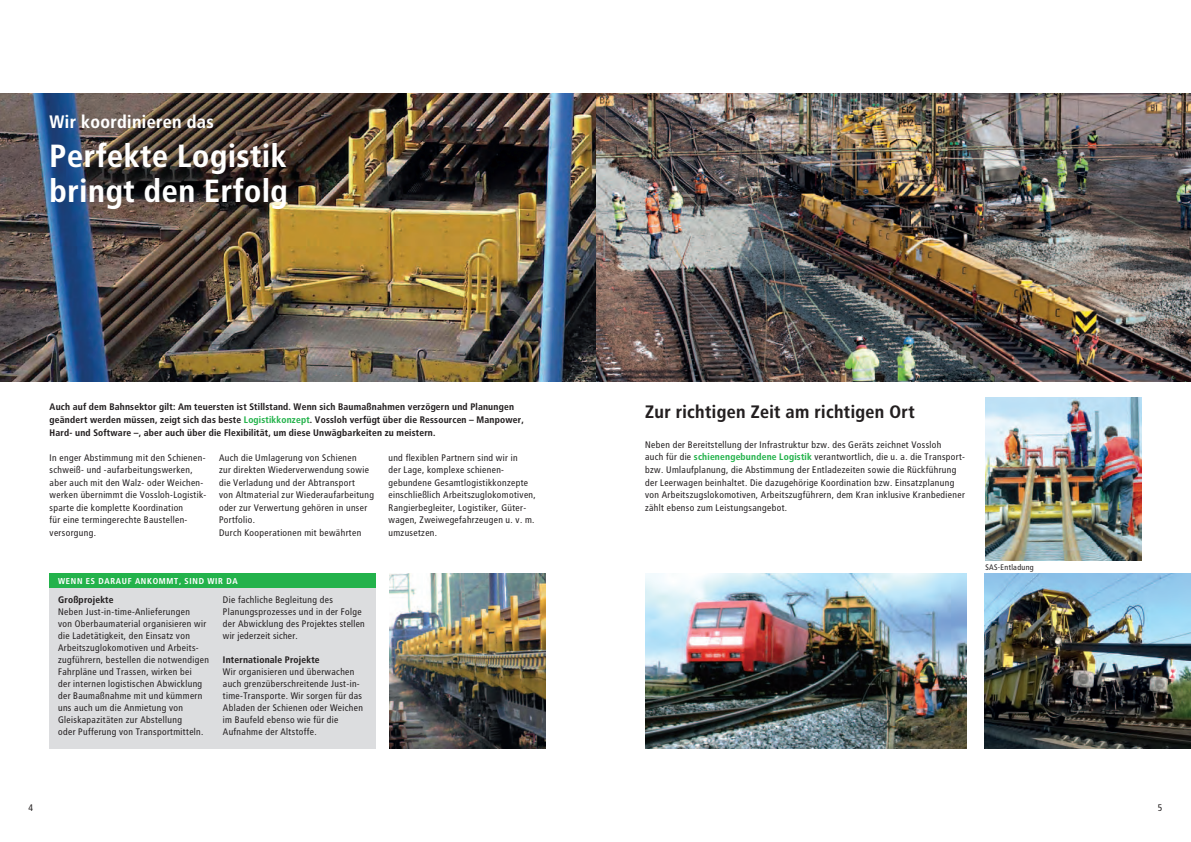
<style>
.page{position:relative;width:1191px;height:842px;background:#fff}
.page>*{position:absolute;margin:0;border:0;box-sizing:border-box;transform-origin:0 0}
.t1{font:700 32px/35px "Transit";color:#fff}
.t2{font:700 18px "Transit";color:#231f20}
.t3{font:700 18px "Transit";color:#fff}
.t4{font:9.5px/12.5px "Transit";color:#231f20}
.t5{font:700 9.5px/12.5px "Transit";color:#231f20}
.t6{font:700 8.5px "Transit";letter-spacing:.06em;color:#fff}
.t7{font:8px "Transit";color:#231f20}
.s1{color:#23b24b}
.s2{font-weight:700;color:#23b24b}
</style>
<div class="page">
<img style="left:985px;top:573px;width:206px;height:175px">
<img style="left:985px;top:398px;width:156px;height:163px">
<div style="left:50px;top:587px;width:326px;height:161px;background:#dcdddf"></div>
<div style="left:50px;top:573px;width:326px;height:14px;background:#23b24b"></div>
<img style="left:595px;top:94px;width:596px;height:287px">
<img style="left:0;top:94px;width:595px;height:287px">
<img style="left:390px;top:573px;width:156px;height:175px">
<img style="left:645px;top:573px;width:322px;height:175px">
<h2 class="t3" style="left:50px;top:111px;width:166px">Wir koordinieren das</h2>
<h1 class="t1" style="left:50px;top:139px;width:240px">Perfekte Logistik bringt den Erfolg</h1>
<p class="t5" style="left:50px;top:401px;width:476px">Auch auf dem Bahnsektor gilt: Am teuersten ist Stillstand. Wenn sich Baumaßnahmen verzögern und Planungen geändert werden müssen, zeigt sich das beste <span class="s1">Logistikkonzept</span>. Vossloh verfügt über die Ressourcen – Manpower,<br>Hard- und Software –, aber auch über die Flexibilität, um diese U nwägbarkeiten zu meistern.</p>
<p class="t4" style="left:50px;top:451px;width:159px">In enger Abstimmung mit den Schienen&shy;schweiß- und -aufarbeitungswerken, aber auch mit den Walz- oder Weichen&shy;werken übernimmt die Vossloh-Logistik&shy;sparte die komplette Koordination<br>für eine termingerechte Baustellen&shy;versorgung.</p>
<p class="t4" style="left:219px;top:451px;width:157px">Auch die Umlagerung von Schienen<br>zur direkten Wiederverwendung sowie die Verladung und der Abtransport<br>von Altmaterial zur Wiederaufarbeitung oder zur Verwertung gehören in unser<br>Portfolio.<br>Durch Kooperationen mit bewährten</p>
<p class="t4" style="left:388px;top:451px;width:149px">und flexiblen Partnern sind wir in<br>der Lage, komplexe schienen&shy;gebundene Gesamtlogistikkonzepte einschließlich Arbeitszuglokomotiven, Rangierbegleiter, Logistiker, Güter&shy;wagen, Zweiwegefahrzeugen u. v. m. umzusetzen.</p>
<p class="t6" style="left:58px;top:576px;width:7px">wenn</p>
<p class="t6" style="left:86px;top:576px;width:20px">es dara</p>
<p class="t6" style="left:122px;top:576px;width:111px">uf ankommt, sind wir da</p>
<p class="t5" style="left:58px;top:593px;width:57px">Großprojekte</p>
<p class="t4" style="left:58px;top:605px;width:153px;line-height:12px">Neben Just-in-time-Anlieferungen<br>von Oberbaumaterial organisieren wir die Ladetätigkeit, den Einsatz von Arbeitszuglokomotiven und Arbeits&shy;zugführern, bestellen die notwendigen Fahrpläne und Trassen, wirken bei<br>der internen logistischen Abwicklung der Baumaßnahme mit und kümmern uns auch um die Anmietung von Gleiskapazitäten zur Abstellung<br>oder Pufferung von Transportmitteln.</p>
<p class="t4" style="left:223px;top:593px;width:144px;line-height:12px">Die fachliche Begleitung des<br>Planungsprozesses und in der Folge der Abwicklung des Projektes stellen wir jederzeit sicher.</p>
<p class="t5" style="left:223px;top:653px;width:98px">I nternationale Projekte</p>
<p class="t4" style="left:223px;top:665px;width:142px;line-height:12px">Wir organisieren und überwachen auch grenzüberschreitende Just-in&shy;time-Transporte. Wir sorgen für das<br>Abladen der Schienen oder Weichen im Baufeld ebenso wie für die<br>Aufnahme der Altstoffe.</p>
<h2 class="t2" style="left:645px;top:401px;width:271px">Zur richtigen Zeit am richtigen Ort</h2>
<p class="t4" style="left:645px;top:438px;width:322px">Neben der Bereitstellung der Infrastruktur bzw. des Geräts zeichnet Vossloh<br>auch für die <span class="s2">schienengebundene Logistik</span> verantwortlich, die u. a. die Transport&shy;bzw. Umlaufplanung, die Abstimmung der Entladezeiten sowie die Rückführung der Leerwagen beinhaltet. Die dazugehörige Koordination bzw. Einsatzplanung von Arbeitszugslokomotiven, Arbeitszugführern, dem Kran inklusive Kranbediener zählt ebenso zum Leistungsangebot.</p>
<p class="t7" style="left:985px;top:562px;width:50px">SAS-Entladung</p>
<p class="t4" style="left:28px;top:801px;width:6px">4</p>
<p class="t4" style="left:1157px;top:801px;width:6px">5</p>
</div>
